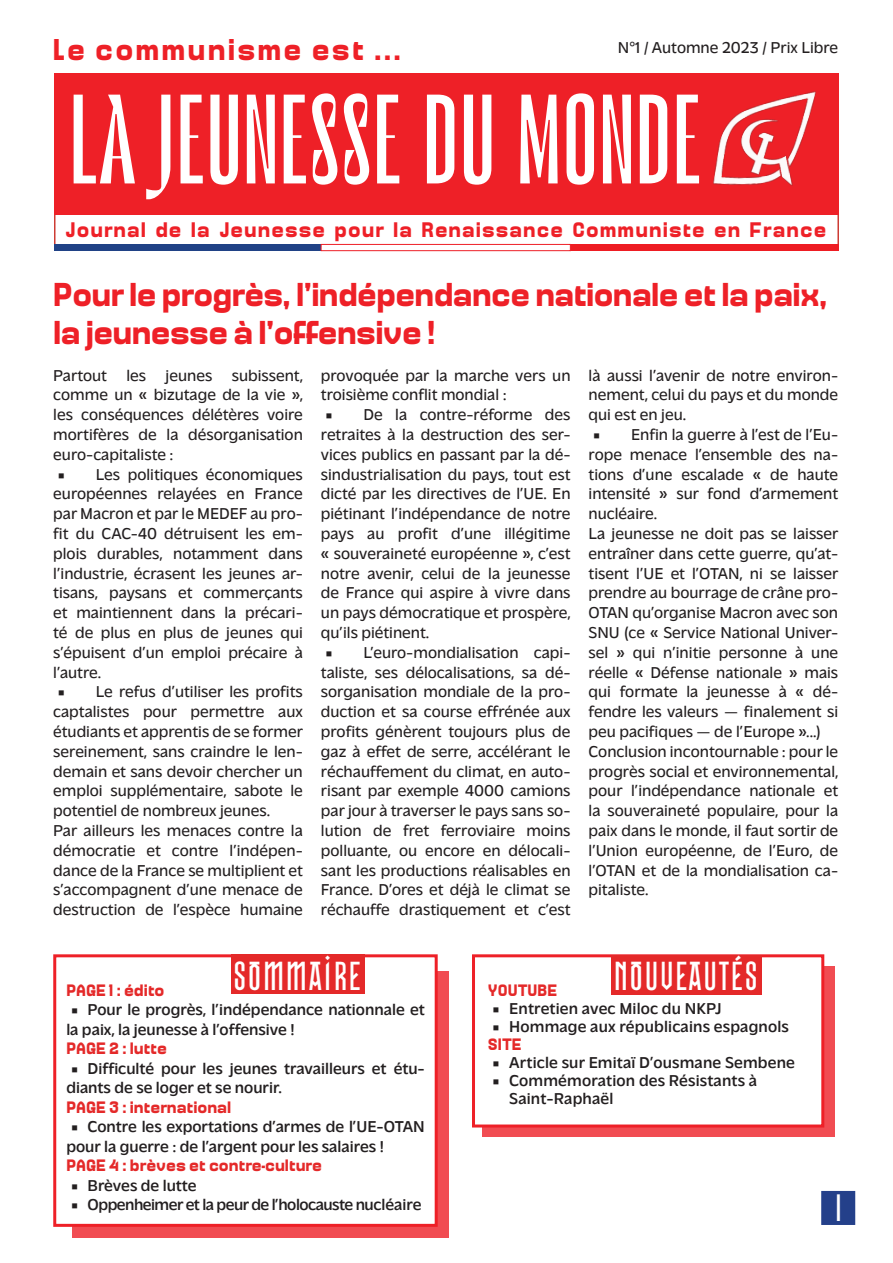
<style>
.page{position:relative;width:893px;height:1263px;background:#fff}
.page>*{position:absolute;margin:0;border:0;box-sizing:border-box;transform-origin:0 0}
.t1{font:109.5px "Le Murmure";letter-spacing:.02em;color:#fff}
.TITRE_RUBRIQUE{font:41.55px "Bilbo INC";letter-spacing:.04em;color:#fff}
.t2{font:39px "Bilbo INC";color:#fff}
.TITRE_ARTICLE{font:700 33px "Millimetre";letter-spacing:-.02em;color:#ee2027}
.t3{font:700 30px "Millimetre";letter-spacing:.07em;color:#ee2027}
.JOURNAL_JRCF{font:700 21px "Millimetre";letter-spacing:.05em;color:#ee2027}
.t4{font:300 16.5px/19.8px "Massilia";color:#231f20;text-align:justify}
.t5{font:16.5px/19.5px "Massilia";color:#231f20}
.sommaire_sous_titre{font:700 16.5px "Millimetre";color:#e42929}
.t6{font:16.5px "Massilia";letter-spacing:-.03em;color:#231f20}
.s1{font-family:"Millimetre"}
.s2{font-family:"Millimetre";font-weight:300}
</style>
<div class="page">
<div style="left:482px;top:966px;width:352px;height:170px;background:linear-gradient(to bottom,#f1494f,#f14a50)"></div>
<div style="left:72px;top:971px;width:377px;height:267px;background:#f14c52"></div>
<div style="left:53px;top:954px;width:385px;height:273px;background:#fff;border:3px solid #ee2027"></div>
<div style="left:54px;top:74px;width:785px;height:141px;background:#ee2027"></div>
<img style="left:713px;top:91px;width:103px;height:95px">
<div style="left:231px;top:954px;width:134px;height:40px;background:#e42929"></div>
<div style="left:821px;top:1191px;width:34px;height:34px;background:#24408a"></div>
<div style="left:54px;top:244px;width:267px;height:7px;background:#204286"></div>
<div style="left:571px;top:244px;width:268px;height:7px;background:#ee1d23"></div>
<div style="left:321px;top:244px;width:250px;height:7px;background:#fff;border:1px solid #ee2027"></div>
<div style="left:472px;top:954px;width:352px;height:173px;background:#fff;border:3px solid #ee2027"></div>
<div style="left:611px;top:955px;width:151px;height:39px;background:#e42929"></div>
<p class="t3" style="left:53px;top:33px;width:349px">Le communisme est ...</p>
<p class="t4" style="left:618px;top:37px;width:222px">N°1 / Automne 2023 / Prix Libre</p>
<p class="t1" style="left:70px;top:73px;width:632px">LA JEUNESSE DU MONDE</p>
<p class="JOURNAL_JRCF" style="left:65px;top:217px;width:763px">Journal de la Jeunesse pour la Renaissance Communiste en France</p>
<p class="TITRE_ARTICLE" style="left:53px;top:276px;width:776px">Pour le progrès, l’indépendance nationale et la paix,</p>
<p class="TITRE_ARTICLE" style="left:53px;top:313px;width:384px">la jeunesse à l’offensive !</p>
<p class="t4" style="left:53px;top:364px;width:252px">Partout les jeunes subissent, comme un « bizutage de la vie », les conséquences délétères voire mortifères de la désorganisation euro-capitaliste :</p>
<p class="t4" style="left:53px;top:463px;width:251px"><span class="s1">▪</span> Les politiques économiques européennes relayées en France par Macron et par le MEDEF au pro&shy;fit du CAC-40 détruisent les em&shy;plois durables, notamment dans l’industrie, écrasent les jeunes ar&shy;tisans, paysans et commerçants et maintiennent dans la précari&shy;té de plus en plus de jeunes qui s’épuisent d’un emploi précaire à l’autre.</p>
<p class="t4" style="left:53px;top:680px;width:251px"><span class="s1">▪</span> Le refus d’utiliser les profits captalistes pour permettre aux étudiants et apprentis de se former sereinement, sans craindre le len&shy;demain et sans devoir chercher un emploi supplémentaire, sabote le potentiel de nombreux jeunes.</p>
<p class="t4" style="left:53px;top:819px;width:251px">Par ailleurs les menaces contre la démocratie et contre l’indépen&shy;dance de la France se multiplient et s’accompagnent d’une menace de destruction de l’espèce humaine</p>
<p class="t4" style="left:321px;top:364px;width:251px">provoquée par la marche vers un troisième conflit mondial :</p>
<p class="t4" style="left:321px;top:403px;width:252px"><span class="s1">▪</span> De la contre-réforme des retraites à la destruction des ser&shy;vices publics en passant par la dé&shy;sindustrialisation du pays, tout est dicté par les directives de l’UE. En piétinant l’indépendance de notre pays au profit d’une illégitime « souveraineté européenne », c’est notre avenir, celui de la jeunesse de France qui aspire à vivre dans un pays démocratique et prospère, qu’ils piétinent.</p>
<p class="t4" style="left:321px;top:641px;width:251px"><span class="s1">▪</span> L’euro-mondialisation capi&shy;taliste, ses délocalisations, sa dé&shy;sorganisation mondiale de la pro&shy;duction et sa course effrénée aux profits génèrent toujours plus de gaz à effet de serre, accélérant le réchauffement du climat, en auto&shy;risant par exemple 4000 camions par jour à traverser le pays sans so&shy;lution de fret ferroviaire moins polluante, ou encore en délocali&shy;sant les productions réalisables en France. D’ores et déjà le climat se réchauffe drastiquement et c’est</p>
<p class="t4" style="left:589px;top:364px;width:251px">là aussi l’avenir de notre environ&shy;nement, celui du pays et du monde qui est en jeu.</p>
<p class="t4" style="left:589px;top:423px;width:251px"><span class="s1">▪</span> Enfin la guerre à l’est de l’Eu&shy;rope menace l’ensemble des na&shy;tions d’une escalade « de haute intensité » sur fond d’armement nucléaire.</p>
<p class="t4" style="left:589px;top:522px;width:251px">La jeunesse ne doit pas se laisser entraîner dans cette guerre, qu’at&shy;tisent l’UE et l’OTAN, ni se laisser prendre au bourrage de crâne pro-OTAN qu’organise Macron avec son SNU (ce « Service National Univer&shy;sel » qui n’initie personne à une réelle « Défense nationale » mais qui formate la jeunesse à « dé&shy;fendre les valeurs — finalement si peu pacifiques — de l’Europe »...)</p>
<p class="t4" style="left:589px;top:740px;width:252px">Conclusion incontournable : pour le progrès social et environnemental, pour l’indépendance nationale et la souveraineté populaire, pour la paix dans le monde, il faut sortir de l’Union européenne, de l’Euro, de l’OTAN et de la mondialisation ca&shy;pitaliste.</p>
<p class="TITRE_RUBRIQUE" style="left:233px;top:955px;width:129px">SOMMAIRE</p>
<p class="sommaire_sous_titre" style="left:66px;top:980px;width:100px">PAGE 1 : édito</p>
<p class="t5" style="left:66px;top:998px;width:360px"><span class="s2">▪</span> Pour le progrès, l’indépendance nationnale et la paix, la jeunesse à l’offensive !</p>
<p class="sommaire_sous_titre" style="left:66px;top:1039px;width:102px">PAGE 2 : lutte</p>
<p class="t5" style="left:66px;top:1057px;width:360px"><span class="s2">▪</span> Difficulté pour les jeunes travailleurs et étu&shy;diants de se loger et se nourir.</p>
<p class="sommaire_sous_titre" style="left:66px;top:1097px;width:167px">PAGE 3 : international</p>
<p class="t5" style="left:66px;top:1115px;width:360px"><span class="s2">▪</span> Contre les exportations d’armes de l’UE-OTAN pour la guerre : de l’argent pour les salaires !</p>
<p class="sommaire_sous_titre" style="left:66px;top:1156px;width:257px">PAGE 4 : brèves et contre-culture</p>
<p class="t5" style="left:66px;top:1174px;width:132px"><span class="s2">▪</span> Brèves de lutte</p>
<p class="t6" style="left:66px;top:1193px;width:357px"><span class="s2">▪</span> Oppenheimer et la peur de l’holocauste nucléaire</p>
<p class="TITRE_RUBRIQUE" style="left:614px;top:956px;width:145px">NOUVEAUTÉS</p>
<p class="t5" style="left:488px;top:997px;width:235px"><span class="s2">▪</span> Entretien avec Miloc du NKPJ</p>
<p class="t5" style="left:488px;top:1015px;width:302px"><span class="s2">▪</span> Hommage aux républicains espagnols</p>
<p class="sommaire_sous_titre" style="left:488px;top:1034px;width:35px">SITE</p>
<p class="t5" style="left:488px;top:1051px;width:309px"><span class="s2">▪</span> Article sur Emitaï D’ousmane Sembene</p>
<p class="t5" style="left:509px;top:1070px;width:249px;line-height:18px;text-indent:-21px"><span class="s2">▪</span> Commémoration des Résistants à<br>Saint-Raphaël</p>
<p class="sommaire_sous_titre" style="left:488px;top:980px;width:71px">YOUTUBE</p>
<p class="t2" style="left:835px;top:1189px;width:8px">1</p>
</div>
